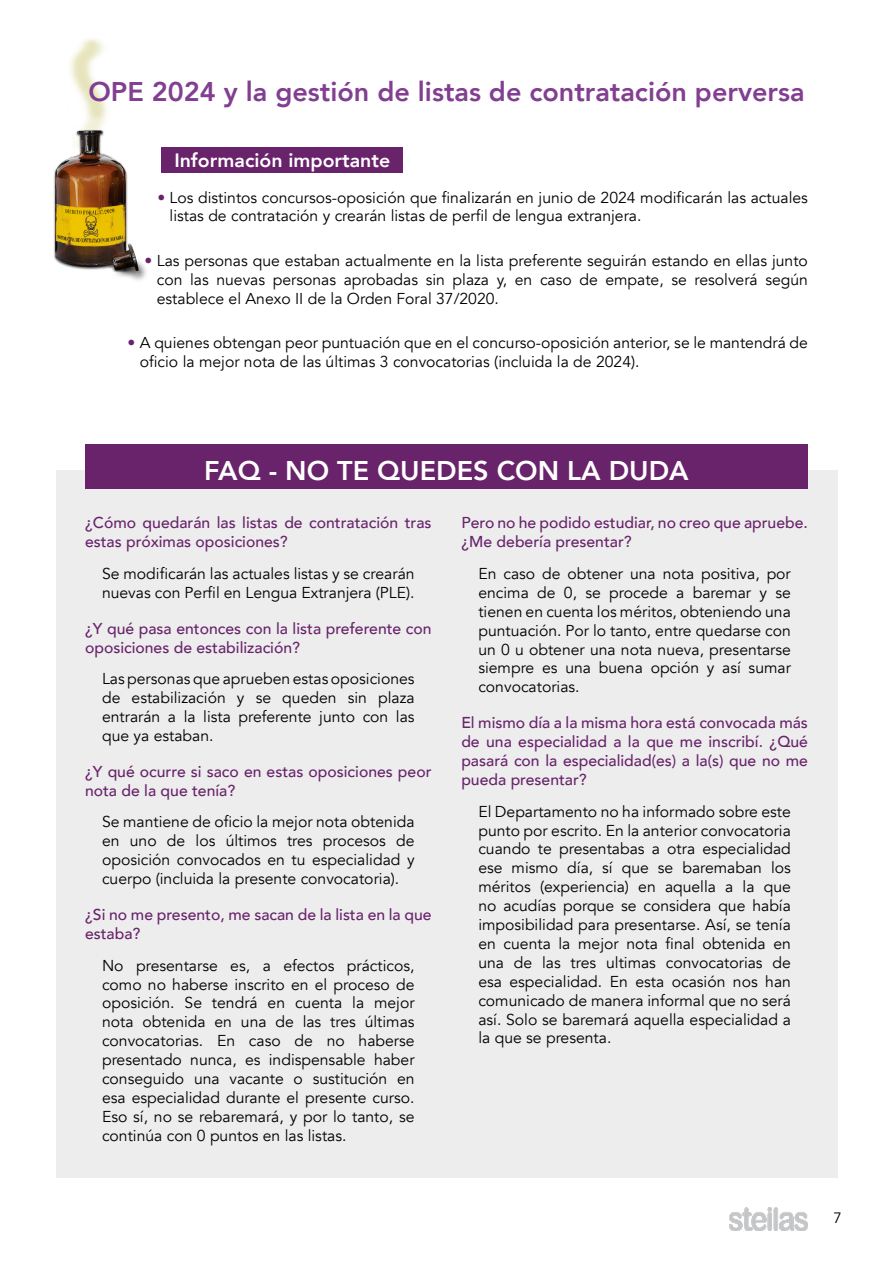
<style>
.page{position:relative;width:893px;height:1263px;background:#fff}
.page>*{position:absolute;margin:0;border:0;box-sizing:border-box;transform-origin:0 0}
.t1{font:800 27px "Avenir";color:#823f91}
.t2{font:800 27px "Avenir";color:#fff}
.t3{font:800 19.35px "Avenir";color:#fff}
.t4{font:15.75px/18.9px "Avenir";color:#000;text-align:justify}
.t5{font:500 15.75px/18.9px "Avenir";color:#68236b}
.t6{font:15px "Avenir";color:#000}
.s1{color:#68236b}
</style>
<div class="page">
<img style="left:729px;top:1208px;width:79px;height:22px">
<div style="left:57px;top:470px;width:781px;height:708px;background:#ededed"></div>
<img style="left:54px;top:38px;width:92px;height:242px">
<div style="left:162px;top:147px;width:241px;height:26px;background:#68236b"></div>
<div style="left:85px;top:444px;width:723px;height:45px;background:#68236b"></div>
<h1 class="t1" style="left:88px;top:71px;width:717px">OPE 2024 y la gestión de listas de contratación perversa</h1>
<p class="t3" style="left:174px;top:145px;width:217px">Información importante</p>
<p class="t4" style="left:170px;top:188px;width:640px;text-indent:-12px"><span class="s1">•</span> Los distintos concursos-oposición que finalizarán en junio de 2024 modificarán las actuales listas de contratación y crearán listas de perfil de lengua extranjera.</p>
<p class="t4" style="left:157px;top:251px;width:653px;text-indent:-12px"><span class="s1">•</span> Las personas que estaban actualmente en la lista preferente seguirán estando en ellas junto con las nuevas personas aprobadas sin plaza y, en caso de empate, se resolverá según establece el Anexo II de la Orden Foral 37/2020.</p>
<p class="t4" style="left:140px;top:333px;width:670px;text-indent:-12px"><span class="s1">•</span> A quienes obtengan peor puntuación que en el concurso-oposición anterior, se le mantendrá de oficio la mejor nota de las últimas 3 convocatorias (incluida la de 2024).</p>
<h1 class="t2" style="left:204px;top:450px;width:486px">FAQ - NO TE QUEDES CON LA DUDA</h1>
<p class="t5" style="left:85px;top:512px;width:348px">¿Cómo quedarán las listas de contratación tras estas próximas oposiciones?</p>
<p class="t4" style="left:102px;top:564px;width:314px">Se modificarán las actuales listas y se crearán nuevas con Perfil en Lengua Extranjera (PLE).</p>
<p class="t5" style="left:85px;top:618px;width:348px">¿Y qué pasa entonces con la lista preferente con oposiciones de estabilización?</p>
<p class="t4" style="left:102px;top:670px;width:314px">Las personas que aprueben estas oposiciones de estabilización y se queden sin plaza entrarán a la lista preferente junto con las que ya estaban.</p>
<p class="t5" style="left:85px;top:761px;width:348px">¿Y qué ocurre si saco en estas oposiciones peor nota de la que tenía?</p>
<p class="t4" style="left:102px;top:813px;width:314px">Se mantiene de oficio la mejor nota obtenida en uno de los últimos tres procesos de oposición convocados en tu especialidad y cuerpo (incluida la presente convocatoria).</p>
<p class="t5" style="left:85px;top:904px;width:348px">¿Si no me presento, me sacan de la lista en la que estaba?</p>
<p class="t4" style="left:102px;top:956px;width:314px">No presentarse es, a efectos prácticos, como no haberse inscrito en el proceso de oposición. Se tendrá en cuenta la mejor nota obtenida en una de las tres últimas convocatorias. En caso de no haberse presentado nunca, es indispensable haber conseguido una vacante o sustitución en esa especialidad durante el presente curso.<br>Eso sí, no se rebaremará, y por lo tanto, se continúa con 0 puntos en las listas.</p>
<p class="t5" style="left:461px;top:512px;width:348px">Pero no he podido estudiar, no creo que apruebe. ¿Me debería presentar?</p>
<p class="t4" style="left:478px;top:564px;width:314px">En caso de obtener una nota positiva, por encima de 0, se procede a baremar y se tienen en cuenta los méritos, obteniendo una puntuación. Por lo tanto, entre quedarse con un 0 u obtener una nota nueva, presentarse siempre es una buena opción y así sumar convocatorias.</p>
<p class="t5" style="left:461px;top:712px;width:348px;text-align:justify">El mismo día a la misma hora está convocada más de una especialidad a la que me inscribí. ¿Qué pasará con la especialidad(es) a la(s) que no me pueda presentar?</p>
<p class="t4" style="left:478px;top:802px;width:314px">El Departamento no ha informado sobre este punto por escrito. En la anterior convocatoria cuando te presentabas a otra especialidad ese mismo día, sí que se baremaban los méritos (experiencia) en aquella a la que no acudías porque se considera que había imposibilidad para presentarse. Así, se tenía en cuenta la mejor nota final obtenida en una de las tres ultimas convocatorias de esa especialidad. En esta ocasión nos han comunicado de manera informal que no será así. Solo se baremará aquella especialidad a la que se presenta.</p>
<p class="t6" style="left:834px;top:1208px;width:10px">7</p>
</div>
